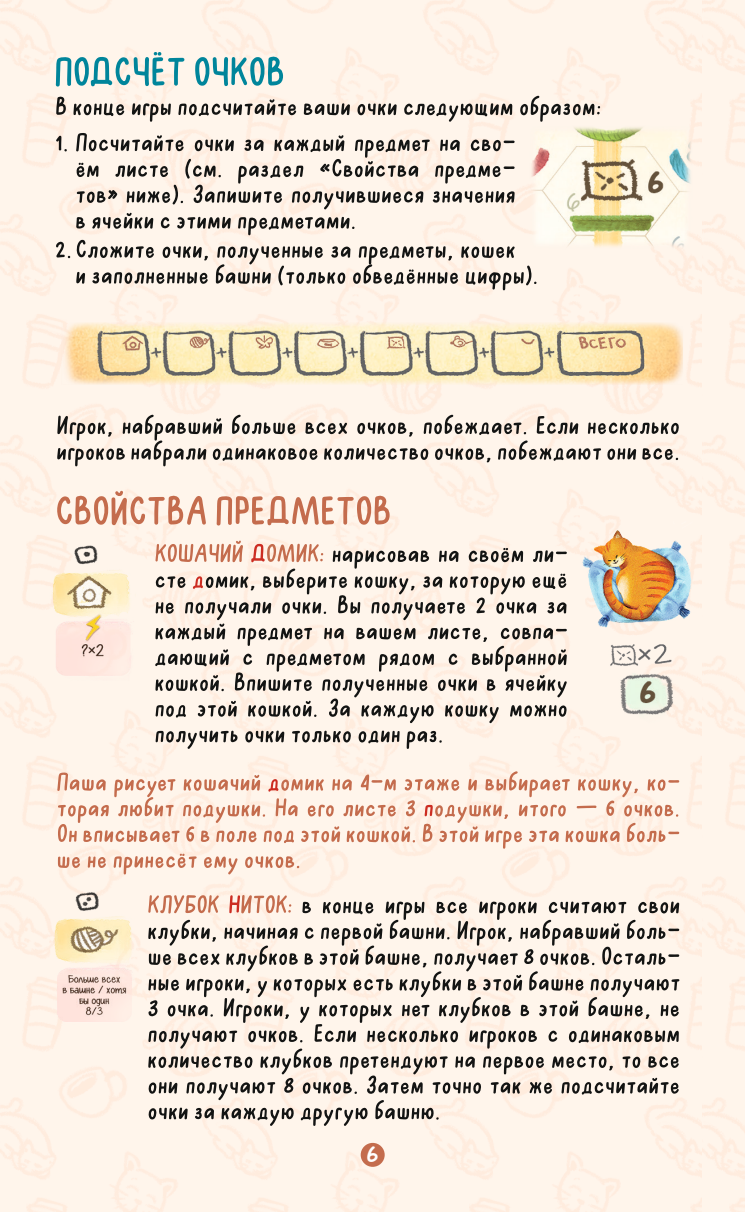
<style>
.page{position:relative;width:745px;height:1212px;background:#fff}
.page>*{position:absolute;margin:0;border:0;box-sizing:border-box;transform-origin:0 0}
.t1{font:82.25px "Better Together Spaced Spaced";letter-spacing:-.15em;color:#00859b}
.t2{font:82px "Better Together Spaced Spaced";letter-spacing:-.15em;color:#c46c4d}
.text{font:51.75px "Better Together Spaced Spaced";letter-spacing:-.14em;color:#131413}
.text-2{font:51.5px "Better Together Spaced Spaced";letter-spacing:-.14em;color:#131413}
.text-3{font:51.5px "Better Together Spaced Spaced";letter-spacing:-.14em;color:#c46c4d}
.t3{font:22.5px "Good Dog New";color:#fff}
.s1{color:#c46c4d}
.s2{color:#cc2d22}
</style>
<div class="page">
<img style="left:0;top:0;width:702px;height:1212px">
<img style="left:702px;top:0;width:42px;height:1212px">
<div style="left:360px;top:1143px;width:24px;height:24px;background:#c46c4d;border-radius:50%"></div>
<p class="t1" style="left:56px;top:9px;width:244px">ПОДСЧЁТОЧКОВ</p>
<p class="text" style="left:56px;top:67px;width:557px">Вконцеигрыподсчитайтевашиочкиследующим образом:</p>
<p class="text" style="left:56px;top:103px;width:471px">1.Посчитайтеочкизакаждыйпредметнасво-</p>
<p class="text" style="left:76px;top:129px;width:451px">ём листе (см. раздел «Свойства предме-</p>
<p class="text" style="left:76px;top:155px;width:449px">тов»ниже).Запишитеполучившиесязначения</p>
<p class="text" style="left:76px;top:180px;width:292px">вячейкисэтимипредметами.</p>
<p class="text" style="left:56px;top:210px;width:471px">2.Сложитеочки,полученныезапредметы,кошек</p>
<p class="text" style="left:76px;top:235px;width:473px">изаполненныебашни(толькообведённыецифры).</p>
<p class="text-2" style="left:57px;top:386px;width:632px">Игрок,набравшийбольшевсехочков,побеждает.Еслинесколько</p>
<p class="text-2" style="left:57px;top:412px;width:634px">игроковнабралиодинаковоеколичествоочков,побеждаютонивсе.</p>
<p class="t2" style="left:57px;top:448px;width:349px">СВОЙСТВАПРЕДМЕТОВ</p>
<p class="text-2" style="left:155px;top:514px;width:424px"><span class="s1">КОШАЧИЙ</span><span class="s2">Д</span><span class="s1">ОМИК:</span>нарисовавнасвоём ли-</p>
<p class="text-2" style="left:155px;top:540px;width:422px">сте<span class="s2">д</span>омик,выберитекошку,закоторуюещё</p>
<p class="text-2" style="left:155px;top:565px;width:422px">неполучалиочки.Выполучаете2очказа</p>
<p class="text-2" style="left:155px;top:591px;width:424px">каждыйпредметнавашем листе,совпа-</p>
<p class="text-2" style="left:155px;top:617px;width:424px">дающийспредметом рядом свыбранной</p>
<p class="text-2" style="left:155px;top:643px;width:422px">кошкой.Впишитеполученныеочкивячейку</p>
<p class="text-2" style="left:155px;top:668px;width:422px">подэтойкошкой.Закаждуюкошкуможно</p>
<p class="text-2" style="left:155px;top:694px;width:300px">получитьочкитолькоодинраз.</p>
<p class="text-3" style="left:57px;top:742px;width:634px">Пашарисуеткошачий<span class="s2">д</span>омикна4-м этажеивыбираеткошку,ко-</p>
<p class="text-3" style="left:57px;top:768px;width:634px">тораялюбитподушки.Наеголисте3<span class="s2">п</span>одушки,итого— 6очков.</p>
<p class="text-3" style="left:57px;top:794px;width:634px">Онвписывает6вполеподэтойкошкой.Вэтойигреэтакошкаболь-</p>
<p class="text-3" style="left:57px;top:820px;width:255px">шенепринесётемуочков.</p>
<p class="text-2" style="left:148px;top:865px;width:543px"><span class="s1">КЛУБОК</span><span class="s2">Н</span><span class="s1">ИТОК:</span>вконцеигрывсеигрокисчитаютсвои</p>
<p class="text-2" style="left:148px;top:891px;width:543px">клубки,начинаяспервойбашни.Игрок,набравшийболь-</p>
<p class="text-2" style="left:148px;top:917px;width:543px">шевсехклубковвэтойбашне,получает8очков.Осталь-</p>
<p class="text-2" style="left:148px;top:942px;width:543px">ныеигроки,укоторыхестьклубкивэтойбашнеполучают</p>
<p class="text-2" style="left:148px;top:968px;width:541px">3очка.Игроки,укоторыхнетклубковвэтойбашне,не</p>
<p class="text-2" style="left:148px;top:994px;width:541px">получаюточков.Еслинесколькоигроковсодинаковым</p>
<p class="text-2" style="left:148px;top:1020px;width:541px">количествоклубковпретендуютнапервоеместо,товсе</p>
<p class="text-2" style="left:148px;top:1045px;width:541px">ониполучают8очков.Затем точнотакжеподсчитайте</p>
<p class="text-2" style="left:148px;top:1071px;width:304px">очкизакаждуюдругуюбашню.</p>
<p class="t3" style="left:366px;top:1140px;width:13px">6</p>
</div>
